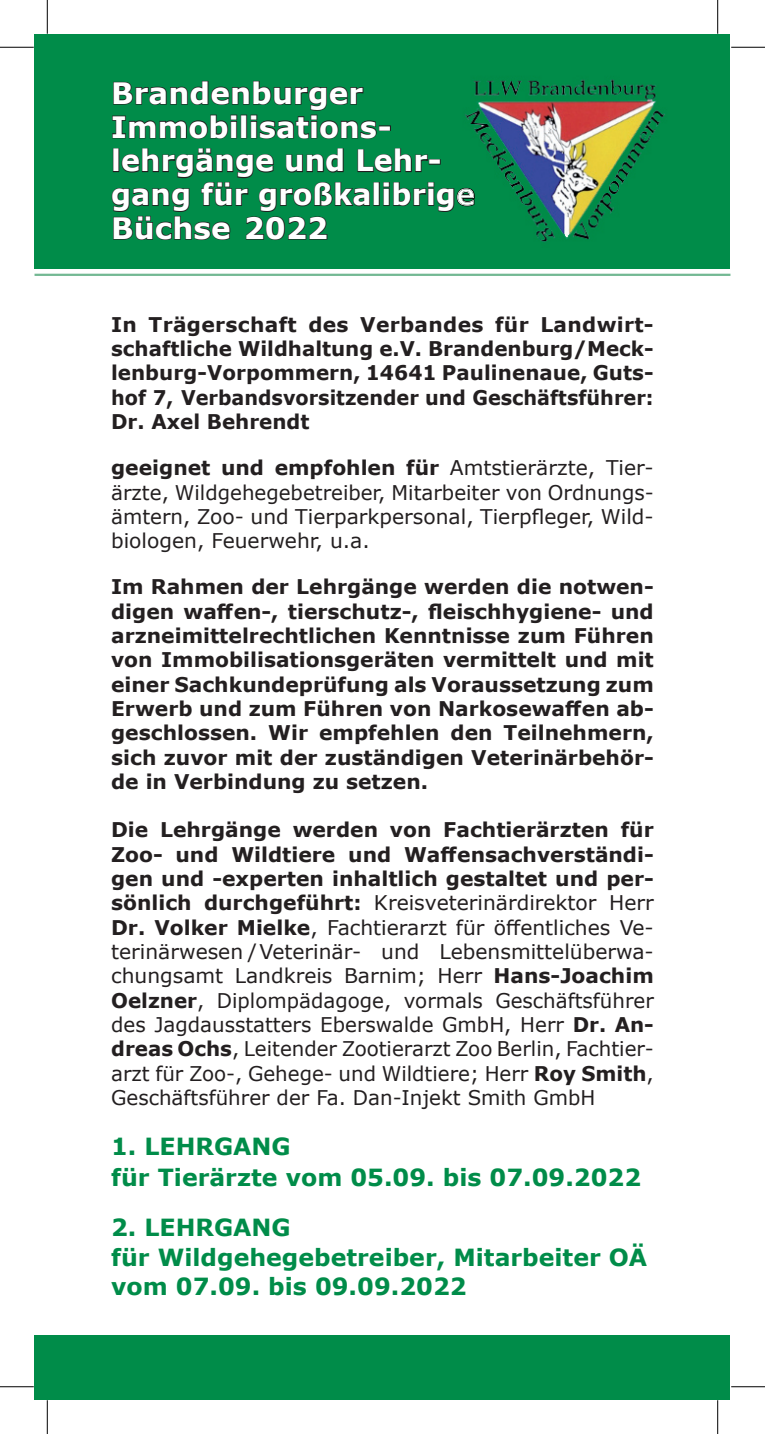
<style>
.page{position:relative;width:765px;height:1434px;background:#fff}
.page>*{position:absolute;margin:0;border:0;box-sizing:border-box;transform-origin:0 0}
.t1{font:700 29.47px/33.8px "Verdana";letter-spacing:.005em;color:#fff}
.t2{font:700 23.62px/30.6px "Verdana";color:#008c49}
.t3{font:20.25px/24.3px "Verdana";color:#231f20;text-align:justify}
.t4{font:700 20.25px/24.3px "Verdana";color:#231f20;text-align:justify}
.s1{font-weight:700}
</style>
<div class="page">
<div style="left:34px;top:34px;width:696px;height:235px;background:#008c49"></div>
<div style="left:34px;top:1335px;width:696px;height:64px;background:#008c49"></div>
<svg style="left:112px;top:80px;width:265px;height:59px"></svg>
<div style="left:378px;top:125px;width:13px;height:6px;border:1px solid #231f20"></div>
<img style="left:465px;top:79px;width:200px;height:163px">
<svg style="left:112px;top:148px;width:362px;height:93px"></svg>
<img style="left:456px;top:183px;width:17px;height:28px">
<img style="left:456px;top:188px;width:17px;height:18px">
<hr style="left:34px;top:274px;width:696px;height:2px;background:#73b893">
<hr style="left:0;top:47px;width:34px;height:1px;background:#000">
<hr style="left:730px;top:47px;width:34px;height:1px;background:#000">
<hr style="left:0;top:1386px;width:34px;height:1px;background:#000">
<hr style="left:730px;top:1386px;width:34px;height:1px;background:#000">
<hr style="left:47px;top:0;width:1px;height:34px;background:#000">
<hr style="left:47px;top:1400px;width:1px;height:34px;background:#000">
<hr style="left:717px;top:0;width:1px;height:34px;background:#000">
<hr style="left:717px;top:1400px;width:1px;height:34px;background:#000">
<h1 class="t1" style="left:111px;top:79px;width:365px">Brandenburger<br>Immobilisations&shy;lehrgänge und Lehr&shy;gang für großkalibrige<br>Büchse 2022</h1>
<p class="t4" style="left:111px;top:314px;width:544px">In Trägerschaft des Verbandes für Landwirt&shy;schaftliche Wildhaltung e.V. Brandenburg/Meck&shy;lenburg-Vorpommern, 14641 Paulinenaue, Guts&shy;hof 7, Verbandsvorsitzender und Geschäftsführer:<br>Dr. Axel Behrendt</p>
<p class="t3" style="left:111px;top:457px;width:544px"><span class="s1">geeignet und empfohlen für</span> Amtstierärzte, Tier&shy;ärzte, Wildgehegebetreiber, Mitarbeiter von Ordnungs&shy;ämtern, Zoo- und Tierparkpersonal, Tierpfleger, Wild&shy;biologen, Feuerwehr, u.a.</p>
<p class="t4" style="left:111px;top:577px;width:544px">Im Rahmen der Lehrgänge werden die notwen&shy;digen waffen-, tierschutz-, fleischhygiene- und arzneimittelrechtlichen Kenntnisse zum Führen von Immobilisationsgeräten vermittelt und mit einer Sachkundeprüfung als Voraussetzung zum Erwerb und zum Führen von Narkosewaffen ab&shy;geschlossen. Wir empfehlen den Teilnehmern, sich zuvor mit der zuständigen Veterinärbehör&shy;de in Verbindung zu setzen.</p>
<p class="t3" style="left:111px;top:820px;width:544px"><span class="s1">Die Lehrgänge werden von Fachtierärzten für Zoo- und Wildtiere und Waffensachverständi&shy;gen und -experten inhaltlich gestaltet und per&shy;sönlich durchgeführt:</span> Kreisveterinärdirektor Herr <span class="s1">Dr. Volker Mielke</span>, Fachtierarzt für öffentliches Ve&shy;terinärwesen /Veterinär- und Lebensmittelüberwa&shy;chungsamt Landkreis Barnim; Herr <span class="s1">Hans-Joachim Oelzner</span>, Diplompädagoge, vormals Geschäftsführer des Jagdausstatters Eberswalde GmbH, Herr <span class="s1">Dr. An&shy;dreas Ochs</span>, Leitender Zootierarzt Zoo Berlin, Fachtier&shy;arzt für Zoo-, Gehege- und Wildtiere; Herr <span class="s1">Roy Smith</span>, Geschäftsführer der Fa. Dan-Injekt Smith GmbH</p>
<p class="t2" style="left:111px;top:1133px;width:531px">1. LEHRGANG<br>für Tierärzte vom 05.09. bis 07.09.2022</p>
<p class="t2" style="left:111px;top:1214px;width:537px">2. LEHRGANG<br>für Wildgehegebetreiber, Mitarbeiter OÄ</p>
<p class="t2" style="left:111px;top:1273px;width:357px">vom 07.09. bis 09.09.2022</p>
</div>
